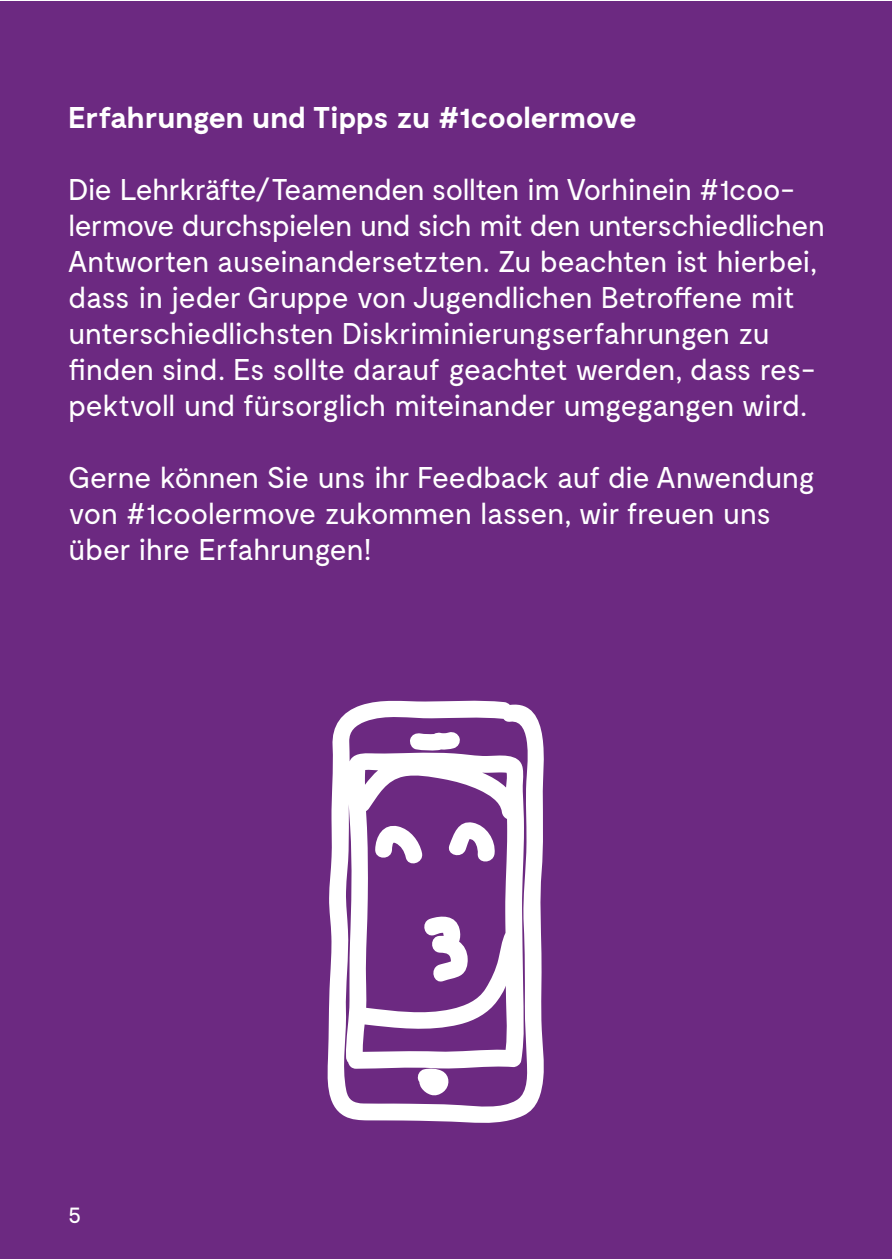
<style>
.page{position:relative;width:893px;height:1259px;background:#fff}
.page>*{position:absolute;margin:0;border:0;box-sizing:border-box;transform-origin:0 0}
.t1{font:30px/36px "Moderat";letter-spacing:-.025em;color:#fff}
.t2{font:700 30px "Moderat";letter-spacing:-.025em;color:#fff}
.t3{font:24px "Moderat";color:#fff}
</style>
<div class="page">
<div style="left:0;top:2px;width:891px;height:1257px;background:#6c2981"></div>
<svg style="left:327px;top:700px;width:217px;height:423px"></svg>
<svg style="left:409px;top:731px;width:52px;height:20px"></svg>
<svg style="left:417px;top:1068px;width:33px;height:28px"></svg>
<svg style="left:446px;top:820px;width:50px;height:44px"></svg>
<svg style="left:375px;top:823px;width:49px;height:45px"></svg>
<svg style="left:420px;top:914px;width:48px;height:70px"></svg>
<p class="t2" style="left:68px;top:100px;width:570px">Erfahrungen und Tipps zu #1coolermove</p>
<p class="t1" style="left:68px;top:173px;width:758px">Die Lehrkräfte/Teamenden sollten im Vorhinein #1coo&shy;lermove durchspielen und sich mit den unterschiedlichen Antworten auseinandersetzten. Zu beachten ist hierbei, dass in jeder Gruppe von Jugendlichen Betroffene mit unterschiedlichsten Diskriminierungserfahrungen zu finden sind. Es sollte darauf geachtet werden, dass res&shy;pektvoll und fürsorglich miteinander umgegangen wird.</p>
<p class="t1" style="left:68px;top:461px;width:749px">Gerne können Sie uns ihr Feedback auf die Anwendung von #1coolermove zukommen lassen, wir freuen uns über ihre Erfahrungen!</p>
<p class="t3" style="left:68px;top:1201px;width:15px">5</p>
</div>
